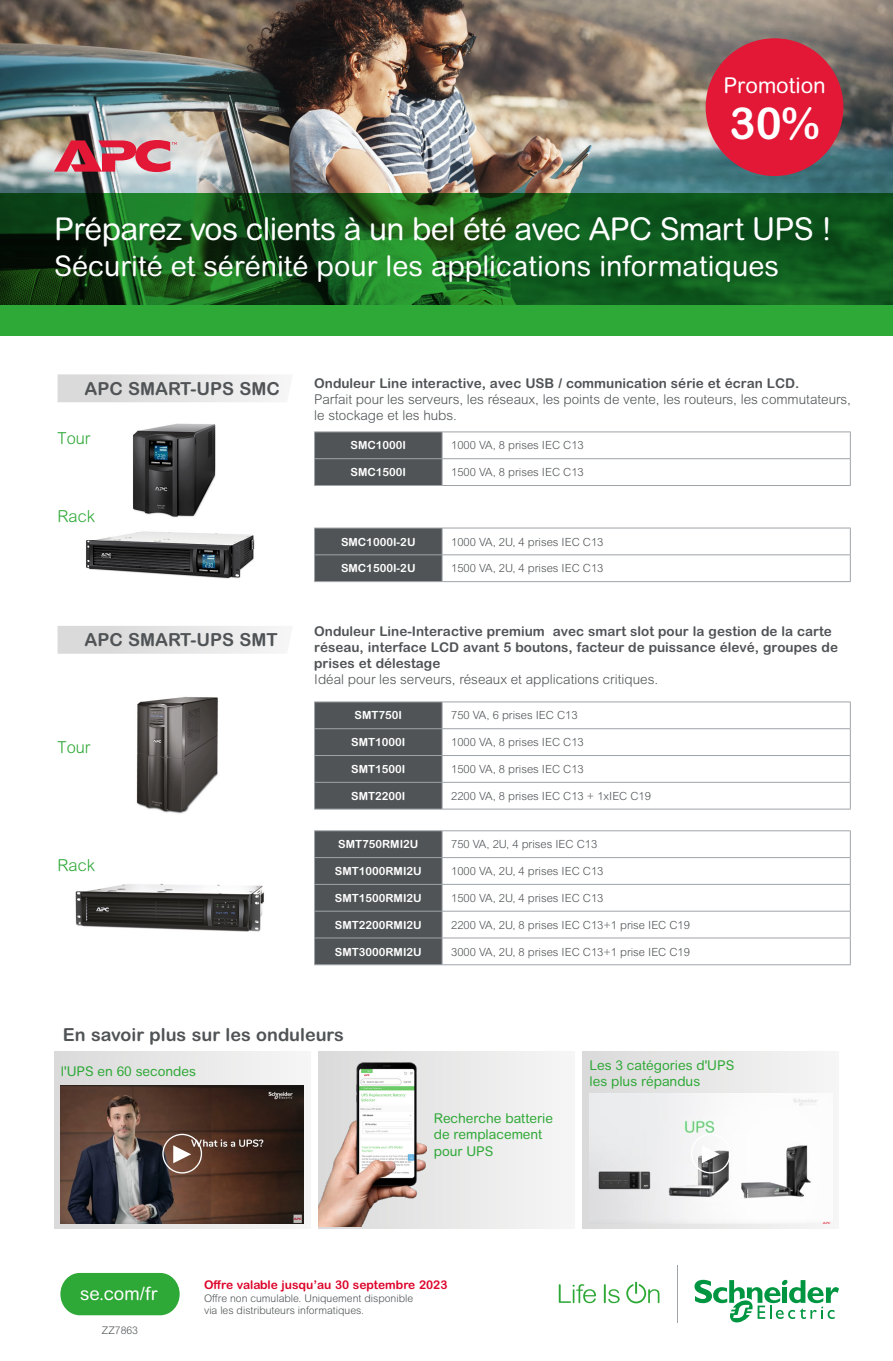
<style>
.page{position:relative;width:893px;height:1361px;background:#fff}
.page>*{position:absolute;margin:0;border:0;box-sizing:border-box;transform-origin:0 0}
.t1{font:700 44.1px "Arial Rounded MT Pro";color:#fff}
.t2{font:31.5px "Arial Rounded MT Pro";letter-spacing:-.02em;color:#fff}
.t3{font:28.5px "Arial Rounded MT Pro";color:#fff}
.t4{font:21.9px "Arial Rounded MT Pro";color:#fff}
.t5{font:18.3px "Arial Rounded MT Pro";letter-spacing:-.005em;color:#fff}
.t6{font:700 18px "Arial Rounded MT Pro";color:#505456}
.t7{font:300 16.5px "Arial Rounded MT Pro";color:#2ea836}
.t8{font:700 13.5px/16.2px "Arial Rounded MT Pro";color:#505456}
.t9{font:300 13.5px/16.2px "Arial Rounded MT Pro";color:#505456}
.t10{font:13.5px/16.2px "Arial Rounded MT Pro";color:#2ea836}
.t11{font:700 12px "Arial Rounded MT Pro";color:#dd052b}
.t12{font:300 11.25px "Arial Rounded MT Pro";color:#505456}
.t13{font:700 11.25px "Arial Rounded MT Pro";color:#fff}
.t14{font:300 10.5px/12.6px "Arial Rounded MT Pro";color:#505456}
</style>
<div class="page">
<img style="left:0;top:0;width:893px;height:193px">
<div style="left:706px;top:38px;width:137px;height:138px;background:#e31736;border-radius:50%"></div>
<svg style="left:58px;top:374px;width:219px;height:28px"></svg>
<svg style="left:58px;top:626px;width:219px;height:28px"></svg>
<hr style="left:314px;top:431px;width:128px;height:1px;background:#9fa4a9">
<hr style="left:442px;top:431px;width:409px;height:1px;background:#9fa4a9">
<hr style="left:442px;top:458px;width:409px;height:1px;background:#9fa4a9">
<svg style="left:314px;top:432px;width:129px;height:53px;background:#535759"></svg>
<svg style="left:850px;top:432px;width:1px;height:53px"></svg>
<hr style="left:314px;top:485px;width:128px;height:1px;background:#9fa4a9">
<hr style="left:442px;top:485px;width:409px;height:1px;background:#9fa4a9">
<hr style="left:314px;top:701px;width:128px;height:1px;background:#9fa4a9">
<hr style="left:442px;top:701px;width:409px;height:1px;background:#9fa4a9">
<hr style="left:442px;top:728px;width:409px;height:1px;background:#9fa4a9">
<hr style="left:442px;top:755px;width:409px;height:1px;background:#9fa4a9">
<hr style="left:442px;top:782px;width:409px;height:1px;background:#9fa4a9">
<svg style="left:314px;top:702px;width:129px;height:107px;background:#54585a"></svg>
<svg style="left:850px;top:702px;width:1px;height:107px"></svg>
<hr style="left:314px;top:809px;width:128px;height:1px;background:#9fa4a9">
<hr style="left:442px;top:809px;width:409px;height:1px;background:#9fa4a9">
<hr style="left:442px;top:528px;width:409px;height:1px;background:#9fa4a9">
<hr style="left:442px;top:554px;width:409px;height:1px;background:#9fa4a9">
<svg style="left:314px;top:528px;width:129px;height:53px;background:#53575a"></svg>
<svg style="left:850px;top:528px;width:1px;height:53px"></svg>
<hr style="left:314px;top:581px;width:128px;height:1px;background:#9fa4a9">
<hr style="left:442px;top:581px;width:409px;height:1px;background:#9fa4a9">
<hr style="left:314px;top:830px;width:128px;height:1px;background:#9fa4a9">
<hr style="left:442px;top:830px;width:409px;height:1px;background:#9fa4a9">
<hr style="left:442px;top:857px;width:409px;height:1px;background:#9fa4a9">
<hr style="left:442px;top:884px;width:409px;height:1px;background:#9fa4a9">
<hr style="left:442px;top:911px;width:409px;height:1px;background:#9fa4a9">
<hr style="left:442px;top:937px;width:409px;height:1px;background:#9fa4a9">
<svg style="left:314px;top:831px;width:129px;height:133px;background:#54585a"></svg>
<svg style="left:850px;top:831px;width:1px;height:133px"></svg>
<hr style="left:314px;top:964px;width:128px;height:1px;background:#9fa4a9">
<hr style="left:442px;top:964px;width:409px;height:1px;background:#9fa4a9">
<svg style="left:0;top:193px;width:893px;height:112px;background:#13571b"></svg>
<svg style="left:54px;top:140px;width:123px;height:32px;background:#d56878"></svg>
<div style="left:0;top:305px;width:893px;height:30px;background:#2ea836"></div>
<div style="left:60px;top:1273px;width:120px;height:42px;background:#2ea836;border-radius:20px"></div>
<svg style="left:559px;top:1284px;width:37px;height:19px"></svg>
<svg style="left:604px;top:1284px;width:16px;height:19px"></svg>
<svg style="left:626px;top:1282px;width:33px;height:21px"></svg>
<svg style="left:694px;top:1279px;width:145px;height:44px"></svg>
<hr style="left:676px;top:1265px;width:1px;height:58px;background:#9fa4a9">
<svg style="left:54px;top:1051px;width:250px;height:177px"></svg>
<img style="left:61px;top:1085px;width:242px;height:138px">
<svg style="left:173px;top:1145px;width:18px;height:18px"></svg>
<div style="left:162px;top:1133px;width:40px;height:40px;border:1px solid #fff;border-radius:50%"></div>
<div style="left:583px;top:1051px;width:256px;height:177px;background:linear-gradient(to right,#dadada,#f6f6f6)"></div>
<img style="left:589px;top:1093px;width:243px;height:130px">
<svg style="left:702px;top:1145px;width:18px;height:18px"></svg>
<div style="left:691px;top:1133px;width:40px;height:40px;border:1px solid #fff;border-radius:50%"></div>
<div style="left:318px;top:1051px;width:257px;height:177px;background:#eeeeed"></div>
<img style="left:318px;top:1063px;width:108px;height:164px">
<img style="left:136px;top:696px;width:82px;height:118px">
<img style="left:75px;top:884px;width:189px;height:48px">
<img style="left:133px;top:423px;width:83px;height:95px">
<img style="left:86px;top:531px;width:169px;height:48px">
<h3 class="t4" style="left:723px;top:72px;width:104px">Promotion</h3>
<h1 class="t1" style="left:729px;top:96px;width:91px">30%</h1>
<h2 class="t2" style="left:54px;top:211px;width:779px">Préparez vos clients à un bel été avec APC Smart UPS !</h2>
<h3 class="t3" style="left:54px;top:249px;width:726px">Sécurité et sérénité pour les applications informatiques</h3>
<h3 class="t6" style="left:85px;top:377px;width:197px">APC SMART-UPS SMC</h3>
<h3 class="t7" style="left:58px;top:428px;width:34px">Tour</h3>
<h3 class="t7" style="left:58px;top:507px;width:39px">Rack</h3>
<h3 class="t6" style="left:85px;top:629px;width:195px">APC SMART-UPS SMT</h3>
<h3 class="t7" style="left:58px;top:738px;width:34px">Tour</h3>
<h3 class="t7" style="left:58px;top:856px;width:39px">Rack</h3>
<p class="t8" style="left:314px;top:375px;width:486px">Onduleur Line interactive, avec USB / communication série et écran LCD.</p>
<p class="t9" style="left:314px;top:391px;width:538px">Parfait pour les serveurs, les réseaux, les points de vente, les routeurs, les commutateurs, le stockage et les hubs.</p>
<p class="t13" style="left:351px;top:439px;width:57px">SMC1000I</p>
<p class="t12" style="left:451px;top:439px;width:134px">1000 VA, 8 prises IEC C13</p>
<p class="t13" style="left:351px;top:465px;width:57px">SMC1500I</p>
<p class="t12" style="left:451px;top:466px;width:134px">1500 VA, 8 prises IEC C13</p>
<p class="t13" style="left:341px;top:535px;width:76px">SMC1000I-2U</p>
<p class="t12" style="left:451px;top:535px;width:154px">1000 VA, 2U, 4 prises IEC C13</p>
<p class="t13" style="left:341px;top:561px;width:76px">SMC1500I-2U</p>
<p class="t12" style="left:451px;top:562px;width:154px">1500 VA, 2U, 4 prises IEC C13</p>
<p class="t8" style="left:314px;top:623px;width:525px">Onduleur Line-Interactive premium avec smart slot pour la gestion de la carte réseau, interface LCD avant 5 boutons, facteur de puissance élevé, groupes de prises et délestage</p>
<p class="t9" style="left:314px;top:672px;width:346px">Idéal pour les serveurs, réseaux et applications critiques.</p>
<p class="t13" style="left:355px;top:709px;width:49px">SMT750I</p>
<p class="t12" style="left:451px;top:709px;width:128px">750 VA, 6 prises IEC C13</p>
<p class="t13" style="left:351px;top:735px;width:56px">SMT1000I</p>
<p class="t12" style="left:451px;top:736px;width:134px">1000 VA, 8 prises IEC C13</p>
<p class="t13" style="left:351px;top:762px;width:56px">SMT1500I</p>
<p class="t12" style="left:451px;top:762px;width:134px">1500 VA, 8 prises IEC C13</p>
<p class="t13" style="left:351px;top:789px;width:56px">SMT2200I</p>
<p class="t12" style="left:451px;top:789px;width:201px">2200 VA, 8 prises IEC C13 + 1xIEC C19</p>
<p class="t13" style="left:338px;top:837px;width:82px">SMT750RMI2U</p>
<p class="t12" style="left:451px;top:838px;width:148px">750 VA, 2U, 4 prises IEC C13</p>
<p class="t13" style="left:335px;top:864px;width:88px">SMT1000RMI2U</p>
<p class="t12" style="left:451px;top:864px;width:154px">1000 VA, 2U, 4 prises IEC C13</p>
<p class="t13" style="left:335px;top:891px;width:88px">SMT1500RMI2U</p>
<p class="t12" style="left:451px;top:891px;width:154px">1500 VA, 2U, 4 prises IEC C13</p>
<p class="t13" style="left:335px;top:918px;width:88px">SMT2200RMI2U</p>
<p class="t12" style="left:451px;top:918px;width:240px">2200 VA, 2U, 8 prises IEC C13+1 prise IEC C19</p>
<p class="t13" style="left:335px;top:945px;width:88px">SMT3000RMI2U</p>
<p class="t12" style="left:451px;top:945px;width:240px">3000 VA, 2U, 8 prises IEC C13+1 prise IEC C19</p>
<h3 class="t6" style="left:63px;top:1023px;width:282px">En savoir plus sur les onduleurs</h3>
<p class="t10" style="left:61px;top:1063px;width:137px">l'UPS en 60 secondes</p>
<p class="t10" style="left:589px;top:1057px;width:146px">Les 3 catégories d'UPS les plus répandus</p>
<p class="t10" style="left:434px;top:1111px;width:121px">Recherche batterie de remplacement pour UPS</p>
<h3 class="t5" style="left:80px;top:1282px;width:79px">se.com/fr</h3>
<p class="t14" style="left:102px;top:1324px;width:38px">ZZ7863</p>
<p class="t11" style="left:204px;top:1277px;width:245px">Offre valable jusqu’au 30 septembre 2023</p>
<p class="t14" style="left:204px;top:1292px;width:211px">Offre non cumulable. Uniquement disponible via les distributeurs informatiques.</p>
</div>
